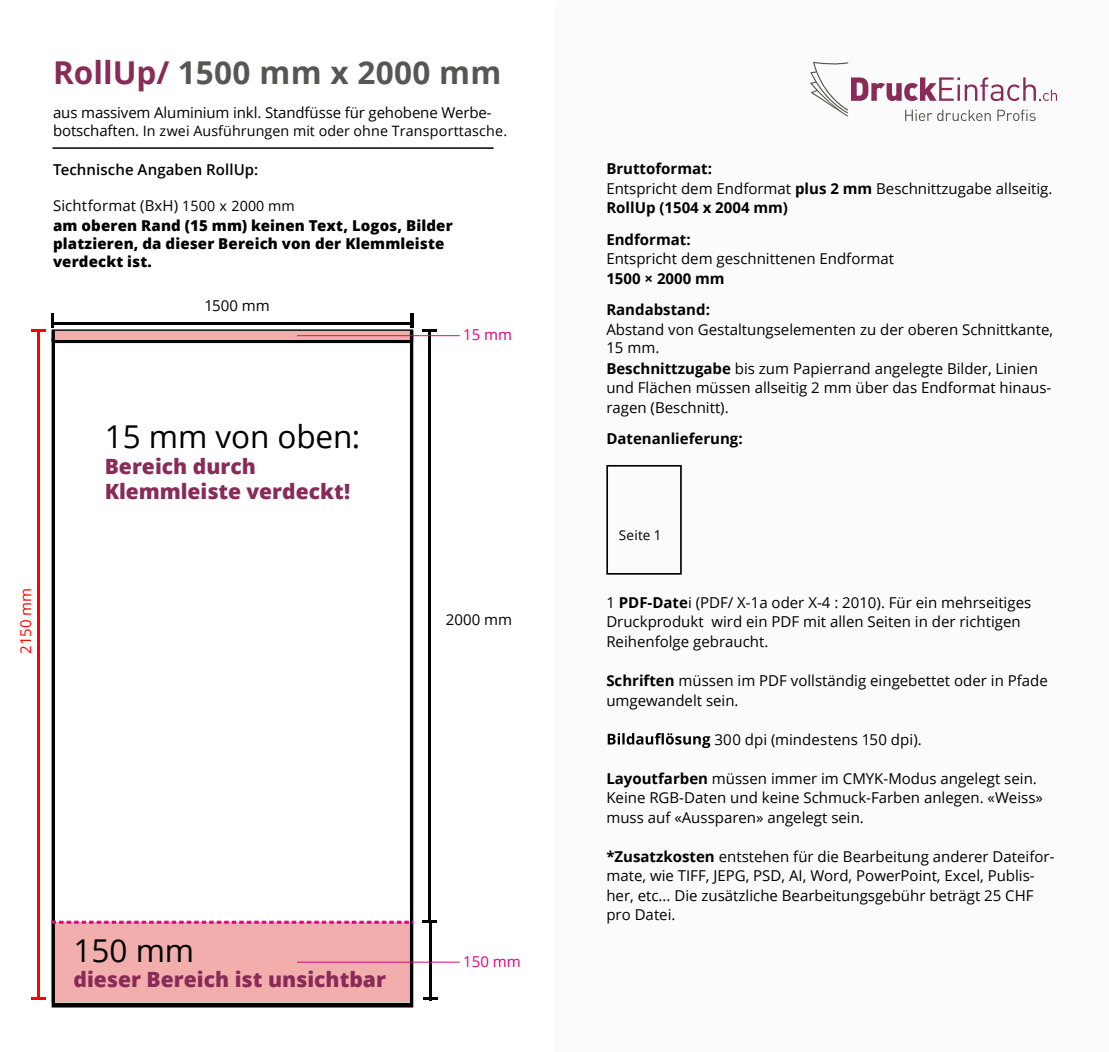
<style>
.page{position:relative;width:1109px;height:1052px;background:#fff}
.page>*{position:absolute;margin:0;border:0;box-sizing:border-box;transform-origin:0 0}
.t1{font:700 31.5px "Open Sans";letter-spacing:.01em;color:#565655}
.t2{font:31.5px "Open Sans";letter-spacing:-.005em;color:#000}
.t3{font:800 21px/25.2px "Open Sans";color:#882b56}
.t4{font:15px/19.5px "Open Sans";color:#000}
.t5{font:800 15px/19.5px "Open Sans";letter-spacing:.01em;color:#000}
.t6{font:700 15px/31.5px "Open Sans";color:#000}
.t7{font:600 15px "Open Sans";letter-spacing:.005em;color:#000}
.t8{font:15px "Open Sans";color:#e5007c}
.t9{font:15px "Open Sans";color:#f00}
.t10{font:14.25px "Open Sans";letter-spacing:.01em;color:#000}
.t11{font:13.5px "Open Sans";letter-spacing:.015em;color:#000}
.s1{color:#882b56}
.s2{font-size:15px}
.s3{font-weight:400}
.s4{font-weight:400;font-size:14.25px}
.s5{font-weight:700}
</style>
<div class="page">
<div style="left:554px;top:2px;width:554px;height:1050px;background:#fbfbfb"></div>
<hr style="left:52px;top:147px;width:441px;height:2px;background:#000">
<svg style="left:810px;top:62px;width:246px;height:59px"></svg>
<svg style="left:607px;top:733px;width:103px;height:15px"></svg>
<div style="left:606px;top:465px;width:75px;height:110px;border:2px solid #000"></div>
<svg style="left:52px;top:341px;width:361px;height:666px"></svg>
<svg style="left:51px;top:329px;width:362px;height:12px;background:#bc8a8a"></svg>
<hr style="left:51px;top:313px;width:3px;height:14px;background:#000">
<hr style="left:53px;top:322px;width:357px;height:2px;background:#000">
<hr style="left:410px;top:313px;width:3px;height:14px;background:#000">
<svg style="left:422px;top:329px;width:14px;height:2px"></svg>
<hr style="left:428px;top:330px;width:3px;height:590px;background:#000">
<hr style="left:429px;top:923px;width:2px;height:77px;background:#000">
<hr style="left:297px;top:335px;width:162px;height:1px;background:#e5007c">
<hr style="left:422px;top:920px;width:14px;height:3px;background:#000">
<hr style="left:423px;top:997px;width:14px;height:3px;background:#000">
<svg style="left:52px;top:921px;width:361px;height:3px"></svg>
<hr style="left:297px;top:962px;width:162px;height:1px;background:#e5007c">
<hr style="left:31px;top:997px;width:15px;height:3px;background:#ff0001">
<svg style="left:31px;top:329px;width:14px;height:2px"></svg>
<hr style="left:37px;top:330px;width:3px;height:670px;background:#ff0001">
<h1 class="t1" style="left:53px;top:50px;width:450px"><span class="s1">RollUp/</span> 1500 mm x 2000 mm</h1>
<p class="t4" style="left:53px;top:102px;width:440px">aus massivem Aluminium inkl. Standfüsse für gehobene Werbe-</p>
<p class="t10" style="left:53px;top:121px;width:455px"><span class="s2">botschaften.</span> In zwei Ausführungen mit oder ohne Transporttasche.</p>
<p class="t7" style="left:53px;top:159px;width:207px">Technische Angaben RollUp:</p>
<p class="t5" style="left:53px;top:195px;width:401px"><span class="s3">Sichtformat (BxH)</span> <span class="s4">1500 x 2000 mm<br></span>am oberen Rand (15 mm) keinen Text, Logos, Bilder</p>
<p class="t5" style="left:53px;top:234px;width:392px;line-height:18px">platzieren, da dieser Bereich von der Klemmleiste verdeckt ist.</p>
<p class="t4" style="left:204px;top:295px;width:67px">1500 mm</p>
<h1 class="t2" style="left:105px;top:415px;width:257px">15 mm von oben:</h1>
<h2 class="t3" style="left:105px;top:452px;width:247px">Bereich durch<br>Klemmleiste verdeckt!</h2>
<p class="t8" style="left:463px;top:324px;width:51px">15 mm</p>
<p class="t9" style="left:15px;top:654px;width:68px;rotate:-90deg">2150 mm</p>
<p class="t4" style="left:446px;top:610px;width:68px">2000 mm</p>
<h1 class="t2" style="left:73px;top:929px;width:122px">150 mm</h1>
<h2 class="t3" style="left:73px;top:966px;width:314px">dieser Bereich ist unsichtbar</h2>
<p class="t8" style="left:463px;top:951px;width:59px">150 mm</p>
<p class="t4" style="left:606px;top:159px;width:447px"><span class="s5">Bruttoformat:<br></span>Entspricht dem Endformat <span class="s5">plus 2 mm</span> Beschnittzugabe allseitig.<br><span class="s5">RollUp (1504 x 2004 mm)</span></p>
<p class="t6" style="left:606px;top:223px;width:86px">Endformat:</p>
<p class="t4" style="left:606px;top:249px;width:289px">Entspricht dem geschnittenen Endformat</p>
<p class="t6" style="left:606px;top:262px;width:120px">1500 × 2000 mm<br>Randabstand:</p>
<p class="t4" style="left:606px;top:320px;width:448px;line-height:18px">Abstand von Gestaltungselementen zu der oberen Schnittkante,<br>15 mm.</p>
<p class="t4" style="left:606px;top:358px;width:446px"><span class="s5">Beschnittzugabe</span> bis zum Papierrand angelegte Bilder, Linien und Flächen müssen allseitig 2 mm über das Endformat hinaus&shy;ragen (Beschnitt).</p>
<p class="t6" style="left:606px;top:423px;width:138px">Datenanlieferung:</p>
<p class="t11" style="left:618px;top:526px;width:44px">Seite 1</p>
<p class="t4" style="left:606px;top:592px;width:426px">1 <span class="s5">PDF-Date</span>i (PDF/ X-1a oder X-4 : 2010). Für ein mehrseitiges<br>Druckprodukt wird ein PDF mit allen Seiten in der richtigen<br>Reihenfolge gebraucht.</p>
<p class="t4" style="left:606px;top:670px;width:443px"><span class="s5">Schriften</span> müssen im PDF vollständig eingebettet oder in Pfade umgewandelt sein.</p>
<p class="t4" style="left:714px;top:729px;width:209px">300 dpi (mindestens 150 dpi).</p>
<p class="t4" style="left:606px;top:768px;width:438px"><span class="s5">Layoutfarben</span> müssen immer im CMYK-Modus angelegt sein.<br>Keine RGB-Daten und keine Schmuck-Farben anlegen. «Weiss» muss auf «Aussparen» angelegt sein.</p>
<p class="t4" style="left:606px;top:846px;width:449px"><span class="s5">*Zusatzkosten</span> entstehen für die Bearbeitung anderer Dateifor&shy;mate, wie TIFF, JEPG, PSD, AI, Word, PowerPoint, Excel, Publis&shy;her, etc... Die zusätzliche Bearbeitungsgebühr beträgt 25 CHF pro Datei.</p>
</div>
